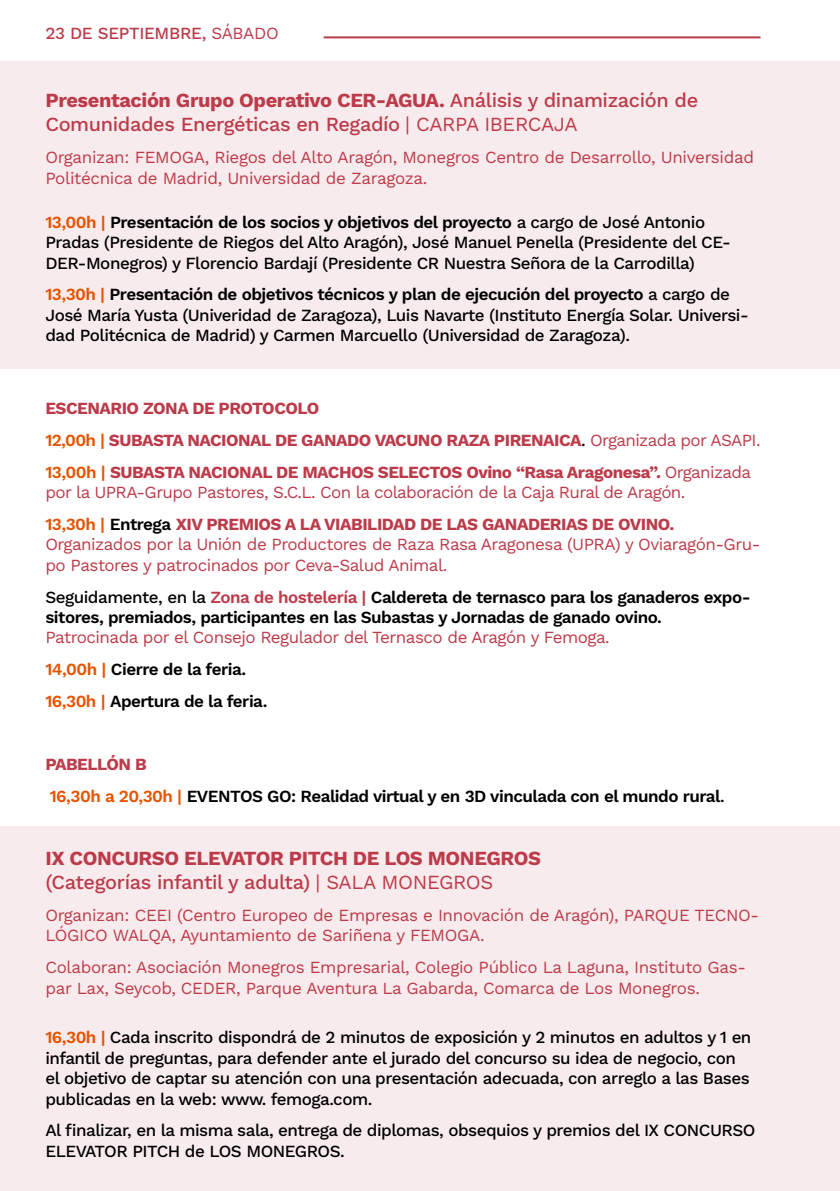
<style>
.page{position:relative;width:840px;height:1191px;background:#fff}
.page>*{position:absolute;margin:0;border:0;box-sizing:border-box;transform-origin:0 0}
.t1{font:500 20px/24px "Work Sans";letter-spacing:-.02em;color:#bc3b4a}
.t2{font:700 20px/24px "Work Sans";letter-spacing:-.02em;color:#bc3b4a}
.t3{font:500 17px/20.4px "Work Sans";letter-spacing:-.03em;color:#000}
.t4{font:17px/20.4px "Work Sans";letter-spacing:-.025em;color:#bc3b4a}
.t5{font:600 17px/20.4px "Work Sans";letter-spacing:-.03em;color:#000}
.t6{font:700 17px/31.8px "Work Sans";letter-spacing:-.03em;color:#bc3b4a}
.t7{font:500 17px "Work Sans";letter-spacing:-.02em;color:#bc3b4a}
.s1{font-weight:400}
.s2{font-weight:700}
.s3{font-weight:600;color:#e65300}
.s4{font-weight:600}
.s5{font-weight:500;color:#000}
.s6{font-weight:600;color:#000}
.s7{font-weight:500}
.s8{color:#bc3b4a}
.s9{font-weight:700;color:#bc3b4a}
.s10{color:#e65300}
</style>
<div class="page">
<div style="left:0;top:826px;width:839px;height:365px;background:#f8ebed"></div>
<div style="left:0;top:61px;width:839px;height:308px;background:#f8ebed"></div>
<hr style="left:323px;top:36px;width:437px;height:2px;background:#bc3b4a">
<p class="t7" style="left:45px;top:20px;width:235px">23 DE SEPTIEMBRE, <span class="s1">SÁBADO</span></p>
<p class="t1" style="left:45px;top:88px;width:654px"><span class="s2">Presentación Grupo Operativo CER-AGUA.</span> Análisis y dinamización de<br>Comunidades Energéticas en Regadío <span class="s1">| CARPA IBERCAJA</span></p>
<p class="t4" style="left:45px;top:146px;width:709px">Organizan: FEMOGA, Riegos del Alto Aragón, Monegros Centro de Desarrollo, Universidad<br>Politécnica de Madrid, Universidad de Zaragoza.</p>
<p class="t3" style="left:45px;top:211px;width:686px"><span class="s3">13,00h |</span> <span class="s4">Presentación de los socios y objetivos del proyecto</span> a cargo de José Antonio<br>Pradas (Presidente de Riegos del Alto Aragón), José Manuel Penella (Presidente del CE-<br>DER-Monegros) y Florencio Bardají (Presidente CR Nuestra Señora de la Carrodilla)</p>
<p class="t3" style="left:45px;top:283px;width:704px"><span class="s3">13,30h |</span> <span class="s4">Presentación de objetivos técnicos y plan de ejecución del proyecto</span> a cargo de<br>José María Yusta (Univeridad de Zaragoza), Luis Navarte (Instituto Energía Solar. Universi&shy;dad Politécnica de Madrid) y Carmen Marcuello (Universidad de Zaragoza).</p>
<p class="t6" style="left:45px;top:392px;width:716px">ESCENARIO ZONA DE PROTOCOLO<br><span class="s3">12,00h |</span> SUBASTA NACIONAL DE GANADO VACUNO RAZA PIRENAICA<span class="s5">.</span> <span class="s1">Organizada por ASAPI.<br></span><span class="s3">13,00h |</span> SUBASTA NACIONAL DE MACHOS SELECTOS Ovino “Rasa Aragonesa”. <span class="s1">Organizada</span></p>
<p class="t4" style="left:45px;top:476px;width:641px;line-height:31.8px">por la UPRA-Grupo Pastores, S.C.L. Con la colaboración de la Caja Rural de Aragón.<br><span class="s3">13,30h |</span> <span class="s6">Entrega</span> <span class="s2">XIV PREMIOS A LA VIABILIDAD DE LAS GANADERIAS DE OVINO.</span></p>
<p class="t4" style="left:45px;top:533px;width:716px">Organizados por la Unión de Productores de Raza Rasa Aragonesa (UPRA) y Oviaragón-Gru&shy;po Pastores y patrocinados por Ceva-Salud Animal.</p>
<p class="t5" style="left:45px;top:586px;width:706px"><span class="s7">Seguidamente, en la</span> <span class="s8">Zona de hostelería |</span> Caldereta de ternasco para los ganaderos expo&shy;sitores, premiados, participantes en las Subastas y Jornadas de ganado ovino.</p>
<p class="t4" style="left:45px;top:621px;width:565px;line-height:31.8px">Patrocinada por el Consejo Regulador del Ternasco de Aragón y Femoga.<br><span class="s3">14,00h |</span> <span class="s6">Cierre de la feria.<br></span><span class="s3">16,30h |</span> <span class="s6">Apertura de la feria.</span></p>
<p class="t5" style="left:45px;top:748px;width:680px;line-height:31.8px"><span class="s9">PABELLÓN B<br></span><span class="s10">16,30h a 20,30h |</span> EVENTOS GO: Realidad virtual y en 3D vinculada con el mundo rural<span class="s7">.</span></p>
<p class="t2" style="left:45px;top:845px;width:496px">IX CONCURSO ELEVATOR PITCH DE LOS MONEGROS <span class="s7">(Categorías infantil y adulta)</span> <span class="s1">| SALA MONEGROS</span></p>
<p class="t4" style="left:45px;top:904px;width:715px">Organizan: CEEI (Centro Europeo de Empresas e Innovación de Aragón), PARQUE TECNO-<br>LÓGICO WALQA, Ayuntamiento de Sariñena y FEMOGA.</p>
<p class="t4" style="left:45px;top:956px;width:701px">Colaboran: Asociación Monegros Empresarial, Colegio Público La Laguna, Instituto Gas&shy;par Lax, Seycob, CEDER, Parque Aventura La Gabarda, Comarca de Los Monegros.</p>
<p class="t3" style="left:45px;top:1026px;width:707px"><span class="s3">16,30h |</span> Cada inscrito dispondrá de 2 minutos de exposición y 2 minutos en adultos y 1 en infantil de preguntas, para defender ante el jurado del concurso su idea de negocio, con el objetivo de captar su atención con una presentación adecuada, con arreglo a las Bases publicadas en la web: www. femoga.com.</p>
<p class="t3" style="left:45px;top:1119px;width:711px">Al finalizar, en la misma sala, entrega de diplomas, obsequios y premios del IX CONCURSO<br>ELEVATOR PITCH de LOS MONEGROS.</p>
</div>
